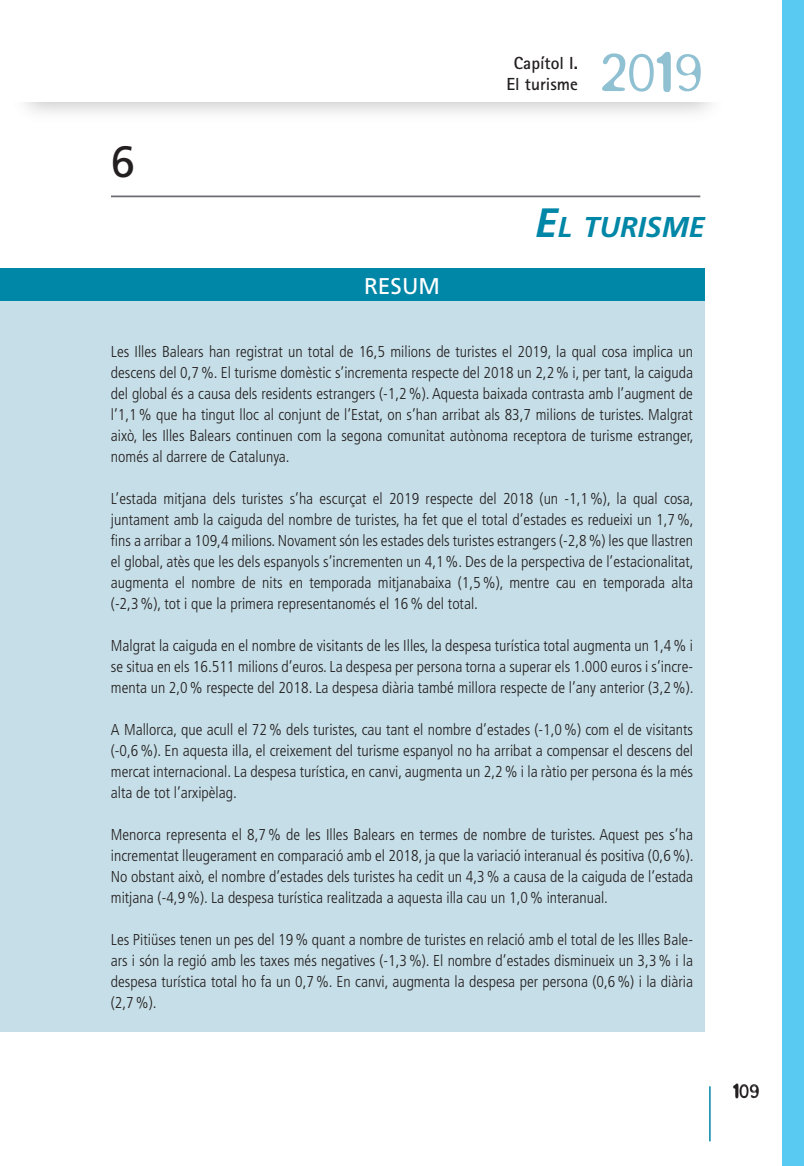
<style>
.page{position:relative;width:804px;height:1166px;background:#fff}
.page>*{position:absolute;margin:0;border:0;box-sizing:border-box;transform-origin:0 0}
.t1{font:300 61.07px "Blur";color:#90c1d3}
.t2{font:43.75px "Frutiger LT Std";color:#231f20}
.t3{font:italic 700 28.7px "Frutiger LT Std";color:#0086a6}
.t4{font:22.75px "Frutiger LT Std";color:#fff}
.t5{font:300 21px "Blur";color:#231f20}
.t6{font:700 17.5px/21px "Rotis Sans Serif";color:#231f20;text-align:center}
.t7{font:300 condensed 15.75px/21px "Frutiger LT Std";color:#231f20;text-align:justify}
.s1{font-size:40.95px}
</style>
<div class="page">
<hr style="left:709px;top:1086px;width:1px;height:55px;background:#0086a6">
<div style="left:782px;top:0;width:22px;height:1166px;background:#59cbf2"></div>
<div style="left:0;top:269px;width:704px;height:763px;background:#c6dee7"></div>
<div style="left:0;top:268px;width:704px;height:32px;background:#0086a6"></div>
<hr style="left:111px;top:195px;width:589px;height:2px;background:#6c6d70">
<h2 class="t2" style="left:111px;top:136px;width:26px">6</h2>
<h3 class="t4" style="left:364px;top:273px;width:77px">RESUM</h3>
<p class="t6" style="left:506px;top:52px;width:73px">Capítol I.<br>El turisme</p>
<h1 class="t1" style="left:599px;top:38px;width:104px">2019</h1>
<h3 class="t3" style="left:535px;top:210px;width:171px"><span class="s1">E</span>L TURISME</h3>
<p class="t7" style="left:111px;top:341px;width:584px">Les Illes Balears han registrat un total de 16,5 milions de turistes el 2019, la qual cosa implica un descens del 0,7 %. El turisme domèstic s’incrementa respecte del 2018 un 2,2% i, per tant, la caiguda del global és a causa dels residents estrangers (-1,2 %). Aquesta baixada contrasta amb l’augment de l’1,1 % que ha tingut lloc al conjunt de l’Estat, on s’han arribat als 83,7 milions de turistes. Malgrat això, les Illes Balears continuen com la segona comunitat autònoma receptora de turisme estranger, només al darrere de Catalunya.</p>
<p class="t7" style="left:111px;top:488px;width:584px">L’estada mitjana dels turistes s’ha escurçat el 2019 respecte del 2018 (un -1,1 %), la qual cosa, juntament amb la caiguda del nombre de turistes, ha fet que el total d’estades es redueixi un 1,7 %, fins a arribar a 109,4 milions. Novament són les estades dels turistes estrangers (-2,8%) les que llastren el global, atès que les dels espanyols s’incrementen un 4,1 %. Des de la perspectiva de l’estacionalitat, augmenta el nombre de nits en temporada mitjanabaixa (1,5 %), mentre cau en temporada alta (-2,3 %), tot i que la primera representanomés el 16 % del total.</p>
<p class="t7" style="left:111px;top:635px;width:584px">Malgrat la caiguda en el nombre de visitants de les Illes, la despesa turística total augmenta un 1,4% i se situa en els 16.511 milions d’euros. La despesa per persona torna a superar els 1.000 euros i s’incre&shy;menta un 2,0% respecte del 2018. La despesa diària també millora respecte de l’any anterior (3,2 %).</p>
<p class="t7" style="left:111px;top:719px;width:583px">A Mallorca, que acull el 72% dels turistes, cau tant el nombre d’estades (-1,0%) com el de visitants (-0,6 %). En aquesta illa, el creixement del turisme espanyol no ha arribat a compensar el descens del mercat internacional. La despesa turística, en canvi, augmenta un 2,2% i la ràtio per persona és la més alta de tot l’arxipèlag.</p>
<p class="t7" style="left:111px;top:824px;width:584px">Menorca representa el 8,7% de les Illes Balears en termes de nombre de turistes. Aquest pes s’ha incrementat lleugerament en comparació amb el 2018, ja que la variació interanual és positiva (0,6 %).<br>No obstant això, el nombre d’estades dels turistes ha cedit un 4,3% a causa de la caiguda de l’estada mitjana (-4,9 %). La despesa turística realitzada a aquesta illa cau un 1,0 % interanual.</p>
<p class="t7" style="left:111px;top:929px;width:583px">Les Pitiüses tenen un pes del 19% quant a nombre de turistes en relació amb el total de les Illes Bale&shy;ars i són la regió amb les taxes més negatives (-1,3 %). El nombre d’estades disminueix un 3,3% i la despesa turística total ho fa un 0,7 %. En canvi, augmenta la despesa per persona (0,6%) i la diària (2,7 %).</p>
<h3 class="t5" style="left:733px;top:1079px;width:27px">109</h3>
</div>
